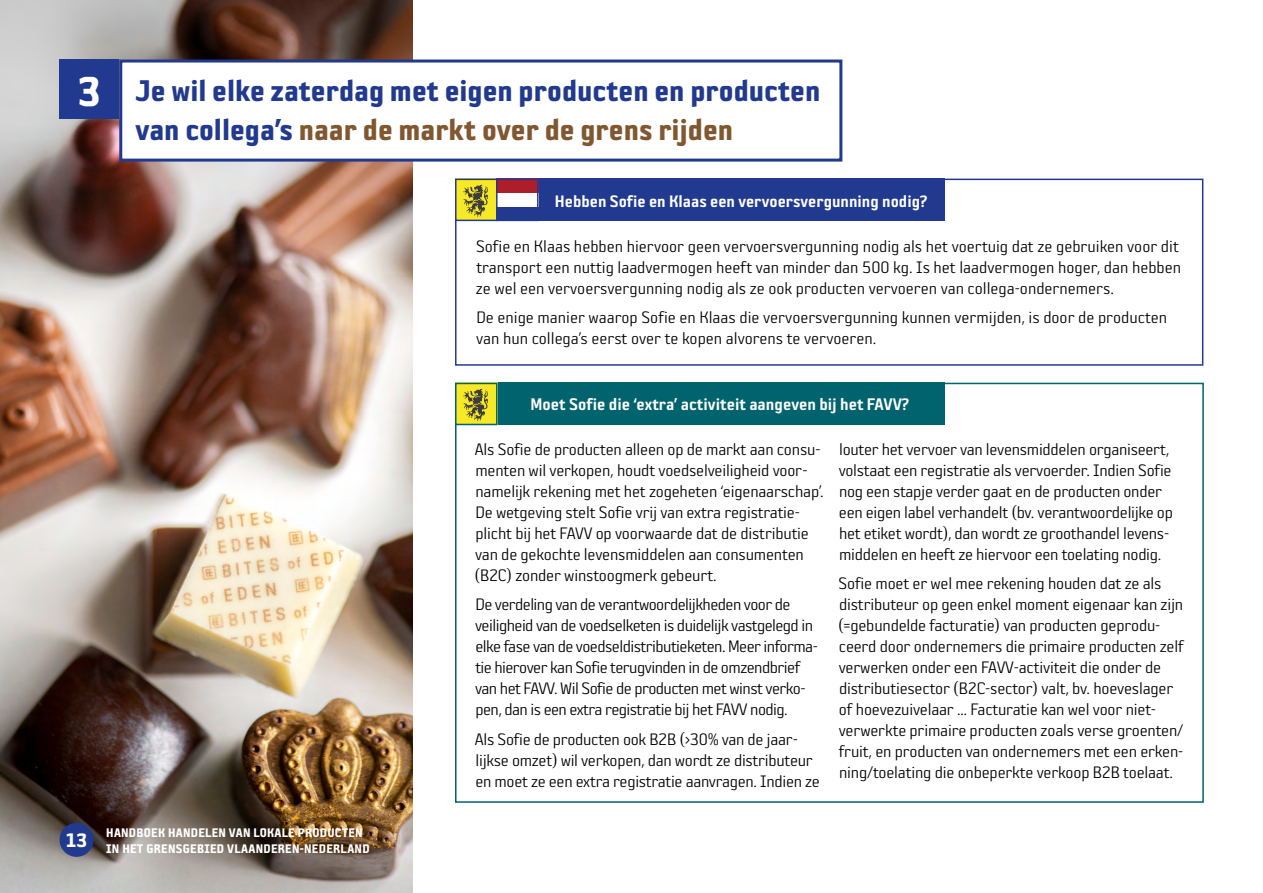
<style>
.page{position:relative;width:1263px;height:893px;background:#fff}
.page>*{position:absolute;margin:0;border:0;box-sizing:border-box;transform-origin:0 0}
.t1{font:45px "Sophisto OT E Gauge";color:#fff}
.t2{font:32.4px/38.8px "Sophisto OT E Gauge";color:#213a8f}
.t3{font:18.3px "Sophisto OT D Gauge";color:#fff}
.t4{font:18px/21px "Sophisto OT A Gauge";letter-spacing:-.01em;color:#000}
.t5{font:18px/21px "Sophisto OT A Gauge";letter-spacing:-.03em;color:#000}
.t6{font:18px "Sophisto OT D Gauge";color:#fff}
.t7{font:13.5px/16.2px "Sophisto OT E Gauge";letter-spacing:.02em;color:#fff}
.s1{color:#815730}
.s2{font-size:21px}
</style>
<div class="page">
<img style="left:0;top:0;width:412px;height:893px">
<div style="left:455px;top:179px;width:748px;height:187px;border:2px solid #213a8f"></div>
<div style="left:119px;top:60px;width:723px;height:102px;background:#fff;border:3px solid #213a8f"></div>
<div style="left:60px;top:60px;width:59px;height:59px;background:#213a8f"></div>
<div style="left:455px;top:179px;width:489px;height:42px;background:#213a8f"></div>
<div style="left:455px;top:179px;width:42px;height:42px;background:#f8e926"></div>
<svg style="left:463px;top:185px;width:25px;height:32px"></svg>
<div style="left:455px;top:179px;width:42px;height:42px;border:2px solid #213a8f"></div>
<div style="left:496px;top:179px;width:43px;height:28px;background:#fff"></div>
<div style="left:496px;top:179px;width:43px;height:14px;background:#ae1d2a"></div>
<div style="left:496px;top:179px;width:43px;height:42px;border:2px solid #213a8f"></div>
<div style="left:455px;top:383px;width:749px;height:420px;background:#fff;border:2px solid #00636d"></div>
<div style="left:455px;top:383px;width:489px;height:42px;background:#00636d"></div>
<div style="left:455px;top:383px;width:42px;height:42px;background:#f8e926"></div>
<svg style="left:463px;top:389px;width:25px;height:32px"></svg>
<div style="left:455px;top:383px;width:42px;height:42px;border:2px solid #00636d"></div>
<div style="left:60px;top:823px;width:34px;height:34px;background:#213a8f;border-radius:50%"></div>
<h1 class="t1" style="left:78px;top:65px;width:25px">3</h1>
<h2 class="t2" style="left:136px;top:70px;width:686px">Je wil elke zaterdag met eigen producten en producten van collega’s <span class="s1">naar de markt over de grens rijden</span></h2>
<p class="t6" style="left:555px;top:190px;width:374px">Hebben Sofie en Klaas een vervoersvergunning nodig?</p>
<p class="t4" style="left:476px;top:235px;width:707px">Sofie en Klaas hebben hiervoor geen vervoersvergunning nodig als het voertuig dat ze gebruiken voor dit transport een nuttig laadvermogen heeft van minder dan 500 kg. Is het laadvermogen hoger, dan hebben ze wel een vervoersvergunning nodig als ze ook producten vervoeren van collega-ondernemers.</p>
<p class="t4" style="left:476px;top:307px;width:693px">De enige manier waarop Sofie en Klaas die vervoersvergunning kunnen vermijden, is door de producten van hun collega’s eerst over te kopen alvorens te vervoeren.</p>
<p class="t3" style="left:530px;top:393px;width:380px">Moet Sofie die ‘extra’ activiteit aangeven bij het FAVV?</p>
<p class="t4" style="left:475px;top:438px;width:350px">Als Sofie de producten alleen op de markt aan consu&shy;menten wil verkopen, houdt voedselveiligheid voor&shy;namelijk rekening met het zogeheten ‘eigenaarschap’.<br>De wetgeving stelt Sofie vrij van extra registratie&shy;plicht bij het FAVV op voorwaarde dat de distributie van de gekochte levensmiddelen aan consumenten (B2C) zonder winstoogmerk gebeurt.</p>
<p class="t5" style="left:475px;top:593px;width:344px">De verdeling van de verantwoordelijkheden voor de veiligheid van de voedselketen is duidelijk vastgelegd in elke fase van de voedseldistributieketen. Meer informa&shy;tie hierover kan Sofie terugvinden in de omzendbrief van het FAVV. Wil Sofie de producten met winst verko&shy;pen, dan is een extra registratie bij het FAVV nodig.</p>
<p class="t4" style="left:475px;top:728px;width:347px">Als Sofie de producten ook B2B (&gt;30% van de jaar&shy;lijkse omzet) wil verkopen, dan wordt ze distributeur en moet ze een extra registratie aanvragen. Indien ze</p>
<p class="t4" style="left:839px;top:438px;width:336px">louter het vervoer van levensmiddelen organiseert, volstaat een registratie als vervoerder. Indien Sofie nog een stapje verder gaat en de producten onder een eigen label verhandelt (bv. verantwoordelijke op het etiket wordt), dan wordt ze groothandel levens&shy;middelen en heeft ze hiervoor een toelating nodig.</p>
<p class="t4" style="left:838px;top:573px;width:347px">Sofie moet er wel mee rekening houden dat ze als distributeur op geen enkel moment eigenaar kan zijn (=gebundelde facturatie) van producten geprodu&shy;ceerd door ondernemers die primaire producten zelf verwerken onder een FAVV-activiteit die onder de distributiesector (B2C-sector) valt, bv. hoeveslager of hoevezuivelaar … Facturatie kan wel voor niet&shy;verwerkte primaire producten zoals verse groenten/ fruit, en producten van ondernemers met een erken&shy;ning/toelating die onbeperkte verkoop B2B toelaat.</p>
<p class="t7" style="left:106px;top:824px;width:265px;text-indent:-41px"><span class="s2">13</span> HANDBOEK HANDELEN VAN LOKALE PRODUCTEN<br>IN HET GRENSGEBIED VLAANDEREN-NEDERLAND</p>
</div>
